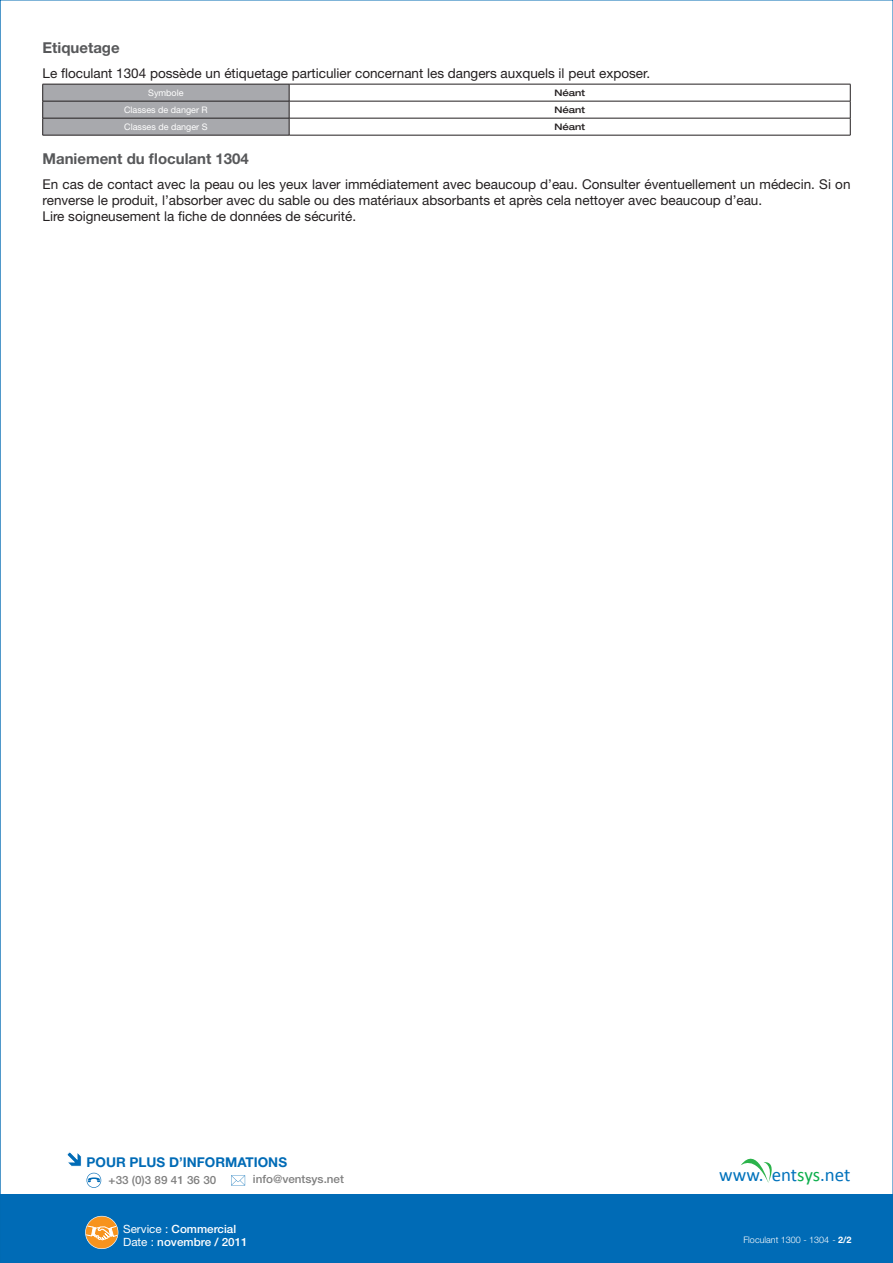
<style>
.page{position:relative;width:893px;height:1263px;background:#fff}
.page>*{position:absolute;margin:0;border:0;box-sizing:border-box;transform-origin:0 0}
.t1{font:18.9px "Calibri";letter-spacing:-.005em;color:#0072bc}
.Titre_texte{font:700 15px "Helvetica Neue LT Std";color:#57585a}
.Textes{font:13.5px/16.2px "Helvetica Neue LT Std";color:#231f20}
.Sous_titres{font:700 13.5px "Helvetica Neue LT Std";color:#006bb6}
.Téléphone{font:500 11.4px "Helvetica Neue LT Std";color:#fff}
.Adresse_ventsys{font:500 11.4px "Helvetica Neue LT Std";color:#808080}
.Titres_tableaux{font:9px "Helvetica Neue LT Std";color:#fff}
.Pied_pagination{font:300 9px "Helvetica Neue LT Std";color:#fff}
.Données_tableaux{font:500 expanded 9px "Helvetica Neue LT Std";color:#231f20}
.s1{color:#fff}
.s2{color:#0cae4c}
.s3{font-weight:400}
.s4{font-weight:700}
</style>
<div class="page">
<div style="left:0;top:1195px;width:893px;height:68px;background:#006bb6"></div>
<svg style="left:67px;top:1152px;width:15px;height:15px"></svg>
<svg style="left:87px;top:1173px;width:14px;height:15px"></svg>
<svg style="left:231px;top:1175px;width:14px;height:10px"></svg>
<svg style="left:741px;top:1158px;width:31px;height:25px"></svg>
<svg style="left:85px;top:1216px;width:33px;height:33px"></svg>
<hr style="left:289px;top:101px;width:561px;height:1px;background:#231f20">
<hr style="left:289px;top:118px;width:561px;height:1px;background:#231f20">
<svg style="left:850px;top:84px;width:1px;height:51px"></svg>
<hr style="left:289px;top:84px;width:561px;height:1px;background:#231f20">
<svg style="left:42px;top:84px;width:248px;height:51px;background:#9fa0a3"></svg>
<hr style="left:43px;top:135px;width:246px;height:1px;background:#231f20">
<hr style="left:289px;top:135px;width:561px;height:1px;background:#231f20">
<p class="Titre_texte" style="left:43px;top:39px;width:79px">Etiquetage</p>
<p class="Textes" style="left:43px;top:65px;width:609px">Le floculant 1304 possède un étiquetage particulier concernant les dangers auxquels il peut exposer.</p>
<p class="Titres_tableaux" style="left:148px;top:87px;width:37px">Symbole</p>
<p class="Données_tableaux" style="left:554px;top:87px;width:32px">Néant</p>
<p class="Titres_tableaux" style="left:124px;top:104px;width:85px">Classes de danger R</p>
<p class="Données_tableaux" style="left:554px;top:104px;width:32px">Néant</p>
<p class="Titres_tableaux" style="left:124px;top:121px;width:85px">Classes de danger S</p>
<p class="Données_tableaux" style="left:554px;top:121px;width:32px">Néant</p>
<p class="Titre_texte" style="left:43px;top:150px;width:208px">Maniement du floculant 1304</p>
<p class="Textes" style="left:43px;top:176px;width:809px">En cas de contact avec la peau ou les yeux laver immédiatement avec beaucoup d’eau. Consulter éventuellement un médecin. Si on renverse le produit, l’absorber avec du sable ou des matériaux absorbants et après cela nettoyer avec beaucoup d’eau.</p>
<p class="Textes" style="left:43px;top:208px;width:315px">Lire soigneusement la fiche de données de sécurité.</p>
<p class="Sous_titres" style="left:87px;top:1153px;width:202px">POUR PLUS D’INFORMATIONS</p>
<p class="Adresse_ventsys" style="left:109px;top:1173px;width:109px">+33 (0)3 89 41 36 30</p>
<p class="Adresse_ventsys" style="left:253px;top:1172px;width:93px">info@ventsys.net</p>
<p class="t1" style="left:719px;top:1163px;width:133px">www.<span class="s1">V</span>ent<span class="s2">sys</span>.net</p>
<p class="Téléphone" style="left:123px;top:1222px;width:115px"><span class="s3">Service :</span> Commercial</p>
<p class="Téléphone" style="left:123px;top:1235px;width:126px"><span class="s3">Date :</span> novembre / 2011</p>
<p class="Pied_pagination" style="left:743px;top:1234px;width:110px">Floculant 1300 - 1304 - <span class="s4">2/2</span></p>
</div>
